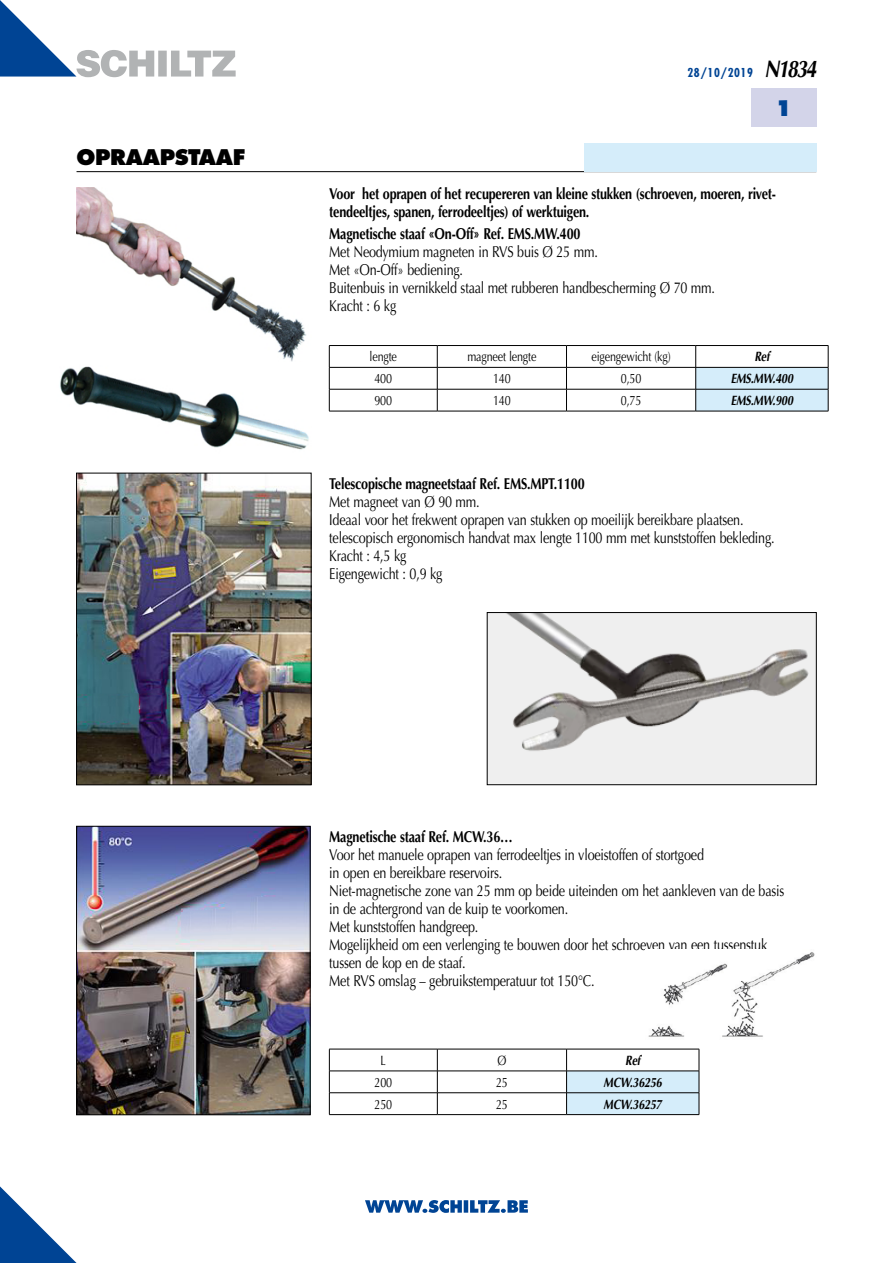
<style>
.page{position:relative;width:893px;height:1263px;background:#fff}
.page>*{position:absolute;margin:0;border:0;box-sizing:border-box;transform-origin:0 0}
.t1{font:800 21px "Futura";letter-spacing:-.015em;color:#000}
.t2{font:800 21px "Futura";color:#004494}
.t3{font:15.75px/18px "Optima";letter-spacing:-.015em;color:#000;scale:.8 1}
.t4{font:700 15.75px/18px "Optima";letter-spacing:-.015em;color:#000;scale:.8 1}
.t5{font:13.5px "Optima";letter-spacing:-.015em;color:#000;scale:.8 1}
.t6{font:italic 700 13.5px "Optima";letter-spacing:-.015em;color:#000;scale:.8 1}
.t7{font:700 condensed 12px "Futura";letter-spacing:.05em;color:#004494}
.s1{font-family:"Optima";font-style:italic;font-stretch:normal;font-size:24px;color:#000}
</style>
<div class="page">
<svg style="left:0;top:1186px;width:77px;height:77px"></svg>
<hr style="left:77px;top:171px;width:739px;height:1px;background:#000">
<div style="left:751px;top:89px;width:65px;height:38px;background:#d3d4e9"></div>
<svg style="left:0;top:0;width:236px;height:77px"></svg>
<svg style="left:365px;top:1200px;width:163px;height:13px"></svg>
<div style="left:584px;top:143px;width:232px;height:28px;background:#d5edfa"></div>
<hr style="left:329px;top:1114px;width:108px;height:1px;background:#000">
<hr style="left:437px;top:1114px;width:130px;height:1px;background:#000">
<svg style="left:329px;top:1049px;width:371px;height:65px"></svg>
<hr style="left:567px;top:1114px;width:132px;height:1px;background:#000">
<img style="left:78px;top:475px;width:231px;height:308px">
<div style="left:76px;top:473px;width:235px;height:312px;border:1px solid #000"></div>
<img style="left:78px;top:828px;width:230px;height:285px">
<div style="left:76px;top:826px;width:234px;height:289px;border:1px solid #000"></div>
<img style="left:60px;top:361px;width:249px;height:89px">
<img style="left:77px;top:187px;width:229px;height:174px">
<img style="left:489px;top:614px;width:325px;height:169px">
<div style="left:487px;top:612px;width:329px;height:173px;border:1px solid #000"></div>
<img style="left:648px;top:952px;width:167px;height:85px">
<hr style="left:329px;top:411px;width:108px;height:1px;background:#000">
<hr style="left:437px;top:411px;width:129px;height:1px;background:#000">
<hr style="left:566px;top:411px;width:130px;height:1px;background:#000">
<svg style="left:329px;top:345px;width:500px;height:66px"></svg>
<hr style="left:696px;top:411px;width:132px;height:1px;background:#000">
<h1 class="t1" style="left:77px;top:144px;width:170px">OPRAAPSTAAF</h1>
<p class="t7" style="left:687px;top:65px;width:130px">28/10/2019 <span class="s1">N1834</span></p>
<h1 class="t2" style="left:775px;top:95px;width:19px">1</h1>
<p class="t4" style="left:329px;top:184px;width:560px">Voor het oprapen of het recupereren van kleine stukken (schroeven, moeren, rivet&shy;tendeeltjes, spanen, ferrodeeltjes) of werktuigen.</p>
<p class="t4" style="left:329px;top:225px;width:315px">Magnetische staaf «On-Off» Ref. EMS.MW.400</p>
<p class="t3" style="left:329px;top:243px;width:484px">Met Neodymium magneten in RVS buis Ø 25 mm.<br>Met «On-Off» bediening.<br>Buitenbuis in vernikkeld staal met rubberen handbescherming Ø 70 mm.<br>Kracht : 6 kg</p>
<p class="t5" style="left:370px;top:349px;width:36px">lengte</p>
<p class="t5" style="left:467px;top:349px;width:88px">magneet lengte</p>
<p class="t5" style="left:592px;top:349px;width:100px">eigengewicht (kg)</p>
<p class="t6" style="left:754px;top:349px;width:20px">Ref</p>
<p class="t5" style="left:374px;top:371px;width:24px">400</p>
<p class="t5" style="left:493px;top:371px;width:24px">140</p>
<p class="t5" style="left:621px;top:371px;width:27px">0,50</p>
<p class="t6" style="left:731px;top:371px;width:79px">EMS.MW.400</p>
<p class="t5" style="left:374px;top:393px;width:24px">900</p>
<p class="t5" style="left:493px;top:393px;width:24px">140</p>
<p class="t5" style="left:621px;top:393px;width:27px">0,75</p>
<p class="t6" style="left:731px;top:393px;width:79px">EMS.MW.900</p>
<p class="t4" style="left:329px;top:475px;width:321px">Telescopische magneetstaaf Ref. EMS.MPT.1100</p>
<p class="t3" style="left:329px;top:493px;width:558px">Met magneet van Ø 90 mm.<br>Ideaal voor het frekwent oprapen van stukken op moeilijk bereikbare plaatsen. telescopisch ergonomisch handvat max lengte 1100 mm met kunststoffen bekleding.<br>Kracht : 4,5 kg<br>Eigengewicht : 0,9 kg</p>
<p class="t4" style="left:329px;top:828px;width:231px">Magnetische staaf Ref. MCW.36…</p>
<p class="t3" style="left:329px;top:846px;width:570px">Voor het manuele oprapen van ferrodeeltjes in vloeistoffen of stortgoed<br>in open en bereikbare reservoirs.<br>Niet-magnetische zone van 25 mm op beide uiteinden om het aankleven van de basis in de achtergrond van de kuip te voorkomen.<br>Met kunststoffen handgreep.<br>Mogelijkheid om een verlenging te bouwen door het schroeven van een tussenstuk tussen de kop en de staaf.<br>Met RVS omslag – gebruikstemperatuur tot 150°C.</p>
<p class="t5" style="left:381px;top:1052px;width:8px">L</p>
<p class="t5" style="left:497px;top:1052px;width:13px">Ø</p>
<p class="t6" style="left:625px;top:1052px;width:20px">Ref</p>
<p class="t5" style="left:374px;top:1074px;width:24px">200</p>
<p class="t5" style="left:496px;top:1074px;width:16px">25</p>
<p class="t6" style="left:604px;top:1074px;width:74px">MCW.36256</p>
<p class="t5" style="left:374px;top:1096px;width:24px">250</p>
<p class="t5" style="left:496px;top:1096px;width:16px">25</p>
<p class="t6" style="left:604px;top:1096px;width:74px">MCW.36257</p>
</div>
